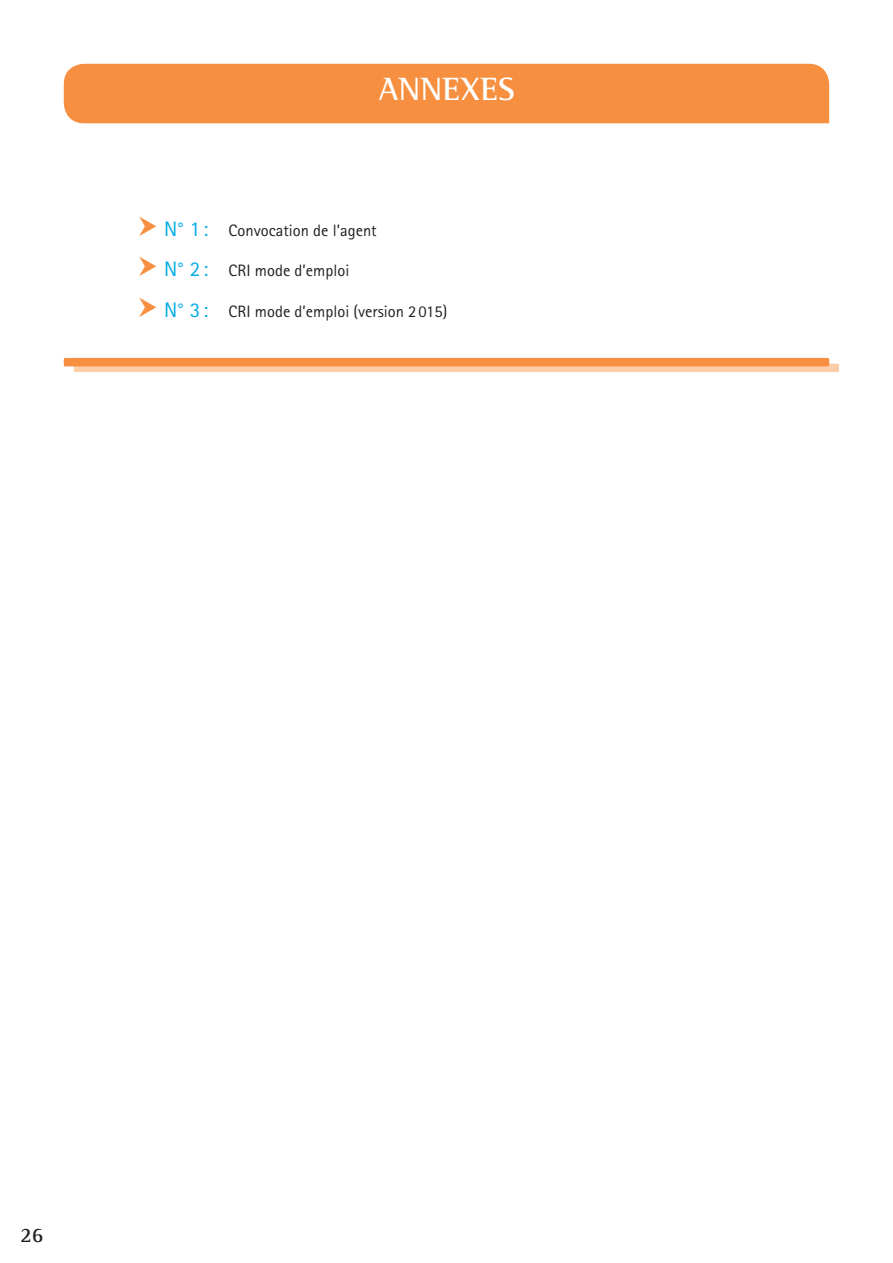
<style>
.page{position:relative;width:893px;height:1263px;background:#fff}
.page>*{position:absolute;margin:0;border:0;box-sizing:border-box;transform-origin:0 0}
.t1{font:700 33px "Rotis Semi Serif";color:#fff}
.t2{font:700 21px "Rotis Semi Serif";color:#231f20}
.Annexes{font:16.5px "Rotis Sans Serif";color:#231f20}
.s1{font-size:21px;color:#00abe5}
</style>
<div class="page">
<div style="left:63px;top:63px;width:767px;height:61px;background:#f68f40"></div>
<svg style="left:74px;top:364px;width:765px;height:8px;background:#fbc9a0"></svg>
<div style="left:64px;top:358px;width:765px;height:8px;background:#f68f40;border-radius:2px"></div>
<p class="t1" style="left:379px;top:69px;width:137px">ANNEXES</p>
<p class="Annexes" style="left:164px;top:220px;width:214px"><span class="s1">N° 1:</span> Convocation de l’agent</p>
<p class="Annexes" style="left:164px;top:261px;width:187px"><span class="s1">N° 2:</span> CRI mode d’emploi</p>
<p class="Annexes" style="left:164px;top:302px;width:285px"><span class="s1">N° 3:</span> CRI mode d’emploi (version 2 015)</p>
<p class="t2" style="left:20px;top:1222px;width:25px">26</p>
</div>
